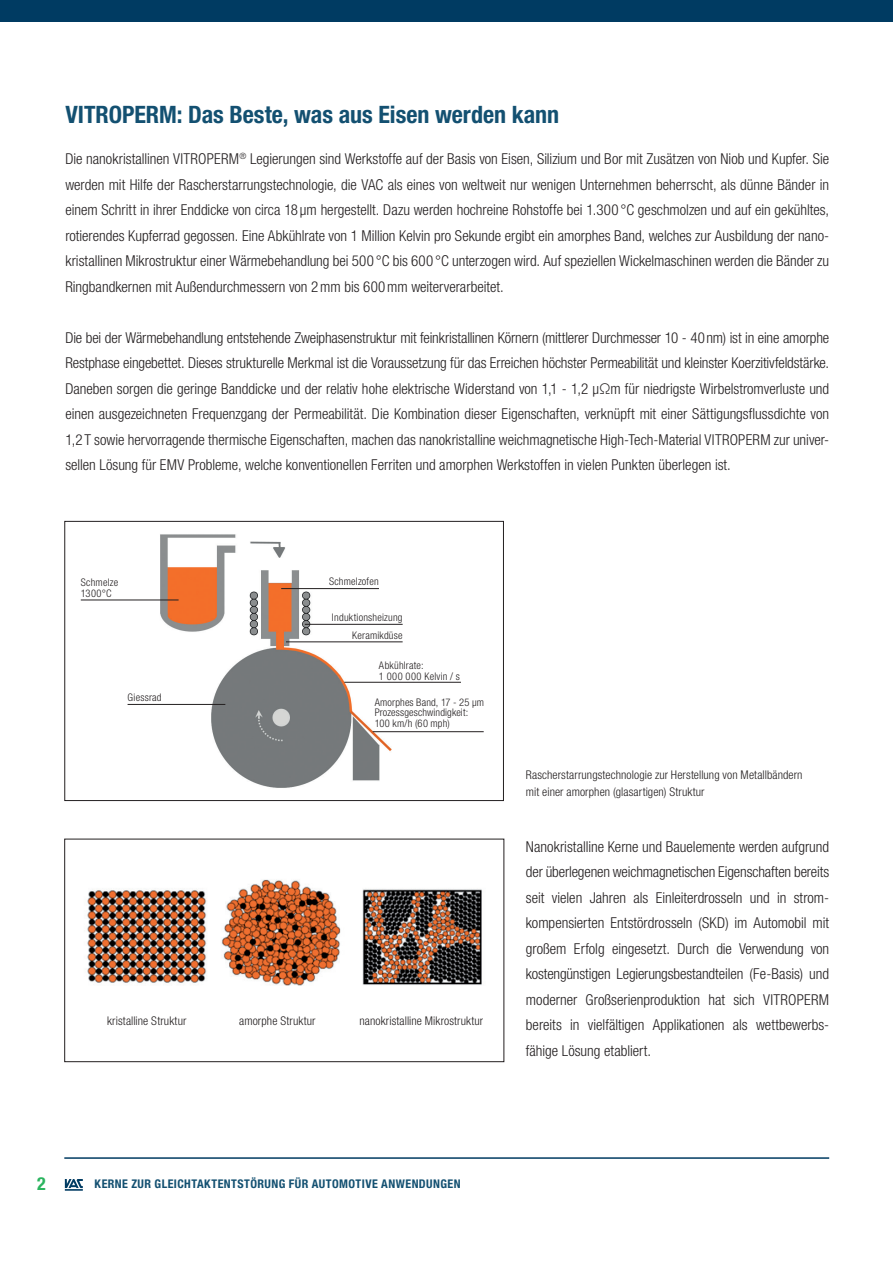
<style>
.page{position:relative;width:893px;height:1263px;background:#fff}
.page>*{position:absolute;margin:0;border:0;box-sizing:border-box;transform-origin:0 0}
.t1{font:700 condensed 24px "Helvetica Neue LT Pro";color:#135071}
.t2{font:700 condensed 18px "Helvetica Neue LT Pro";color:#2bb45f}
.t3{font:300 condensed 15px/25.5px "Helvetica Neue LT Pro";color:#231f20;text-align:justify}
.t4{font:300 condensed 12px/16.5px "Helvetica Neue LT Pro";letter-spacing:.01em;color:#231f20}
.t5{font:700 condensed 12px "Helvetica Neue LT Pro";letter-spacing:.035em;color:#135071}
.t6{font:300 condensed 10.5px/10.5px "Helvetica Neue LT Pro";letter-spacing:.02em;color:#231f20}
</style>
<div class="page">
<svg style="left:65px;top:1179px;width:18px;height:11px"></svg>
<hr style="left:64px;top:1157px;width:765px;height:2px;background:#003b62">
<div style="left:0;top:0;width:893px;height:21px;background:#003b62"></div>
<img style="left:87px;top:879px;width:395px;height:107px">
<div style="left:64px;top:839px;width:440px;height:223px;border:1px solid #231f20"></div>
<div style="left:64px;top:521px;width:440px;height:280px;border:1px solid #231f20"></div>
<img style="left:155px;top:534px;width:240px;height:254px">
<hr style="left:81px;top:600px;width:98px;height:1px;background:#231f20">
<hr style="left:281px;top:588px;width:98px;height:1px;background:#231f20">
<hr style="left:305px;top:624px;width:98px;height:1px;background:#231f20">
<hr style="left:286px;top:641px;width:117px;height:1px;background:#231f20">
<hr style="left:344px;top:682px;width:117px;height:1px;background:#231f20">
<hr style="left:373px;top:731px;width:111px;height:1px;background:#231f20">
<hr style="left:128px;top:704px;width:97px;height:1px;background:#231f20">
<h1 class="t1" style="left:65px;top:101px;width:495px">VITROPERM: Das Beste, was aus Eisen werden kann</h1>
<p class="t3" style="left:65px;top:146px;width:765px">Die nanokristallinen VITROPERM<sup>®</sup> Legierungen sind Werkstoffe auf der Basis von Eisen, Silizium und Bor mit Zusätzen von Niob und Kupfer. Sie werden mit Hilfe der Rascherstarrungstechnologie, die VAC als eines von weltweit nur wenigen Unternehmen beherrscht, als dünne Bänder in einem Schritt in ihrer Enddicke von circa 18 μm hergestellt. Dazu werden hochreine Rohstoffe bei 1.300 °C geschmolzen und auf ein gekühltes, rotierendes Kupferrad gegossen. Eine Abkühlrate von 1 Million Kelvin pro Sekunde ergibt ein amorphes Band, welches zur Ausbildung der nano&shy;kristallinen Mikrostruktur einer Wärmebehandlung bei 500 °C bis 600 °C unterzogen wird. Auf speziellen Wickelmaschinen werden die Bänder zu Ringbandkernen mit Außendurchmessern von 2mm bis 600mm weiterverarbeitet.</p>
<p class="t3" style="left:65px;top:325px;width:765px">Die bei der Wärmebehandlung entstehende Zweiphasenstruktur mit feinkristallinen Körnern (mittlerer Durchmesser 10 - 40nm) ist in eine amorphe Restphase eingebettet. Dieses strukturelle Merkmal ist die Voraussetzung für das Erreichen höchster Permeabilität und kleinster Koerzitivfeldstärke.<br>Daneben sorgen die geringe Banddicke und der relativ hohe elektrische Widerstand von 1,1 - 1,2 μΩm für niedrigste Wirbelstromverluste und einen ausgezeichneten Frequenzgang der Permeabilität. Die Kombination dieser Eigenschaften, verknüpft mit einer Sättigungsflussdichte von 1,2 T sowie hervorragende thermische Eigenschaften, machen das nanokristalline weichmagnetische High-Tech-Material VITROPERM zur univer&shy;sellen Lösung für EMV Probleme, welche konventionellen Ferriten und amorphen Werkstoffen in vielen Punkten überlegen ist.</p>
<p class="t6" style="left:81px;top:577px;width:39px">Schmelze<br>1300°C</p>
<p class="t6" style="left:329px;top:576px;width:51px">Schmelzofen</p>
<p class="t6" style="left:332px;top:609px;width:72px;line-height:17.5px;text-align:right">Induktionsheizung<br>Keramikdüse</p>
<p class="t6" style="left:379px;top:660px;width:82px">Abkühlrate:<br>1 000 000 Kelvin / s</p>
<p class="t6" style="left:375px;top:697px;width:111px">Amorphes Band, 17 - 25 μm<br>Prozessgeschwindigkeit:<br>100 km/h (60 mph)</p>
<p class="t6" style="left:128px;top:692px;width:36px">Giessrad</p>
<p class="t4" style="left:107px;top:1013px;width:81px">kristalline Struktur</p>
<p class="t4" style="left:239px;top:1013px;width:78px">amorphe Struktur</p>
<p class="t4" style="left:359px;top:1013px;width:125px">nanokristalline Mikrostruktur</p>
<p class="t4" style="left:526px;top:767px;width:278px">Rascherstarrungstechnologie zur Herstellung von Metallbändern mit einer amorphen (glasartigen) Struktur</p>
<p class="t3" style="left:526px;top:833px;width:305px">Nanokristalline Kerne und Bauelemente werden aufgrund der überlegenen weichmagnetischen Eigenschaften bereits seit vielen Jahren als Einleiterdrosseln und in strom&shy;kompensierten Entstördrosseln (SKD) im Automobil mit großem Erfolg eingesetzt. Durch die Verwendung von kostengünstigen Legierungsbestandteilen (Fe-Basis) und moderner Großserienproduktion hat sich VITROPERM bereits in vielfältigen Applikationen als wettbewerbs&shy;fähige Lösung etabliert.</p>
<p class="t2" style="left:37px;top:1173px;width:10px">2</p>
<p class="t5" style="left:95px;top:1176px;width:367px">KERNE ZUR GLEICHTAKTENTSTÖRUNG FÜR AUTOMOTIVE ANWENDUNGEN</p>
</div>
